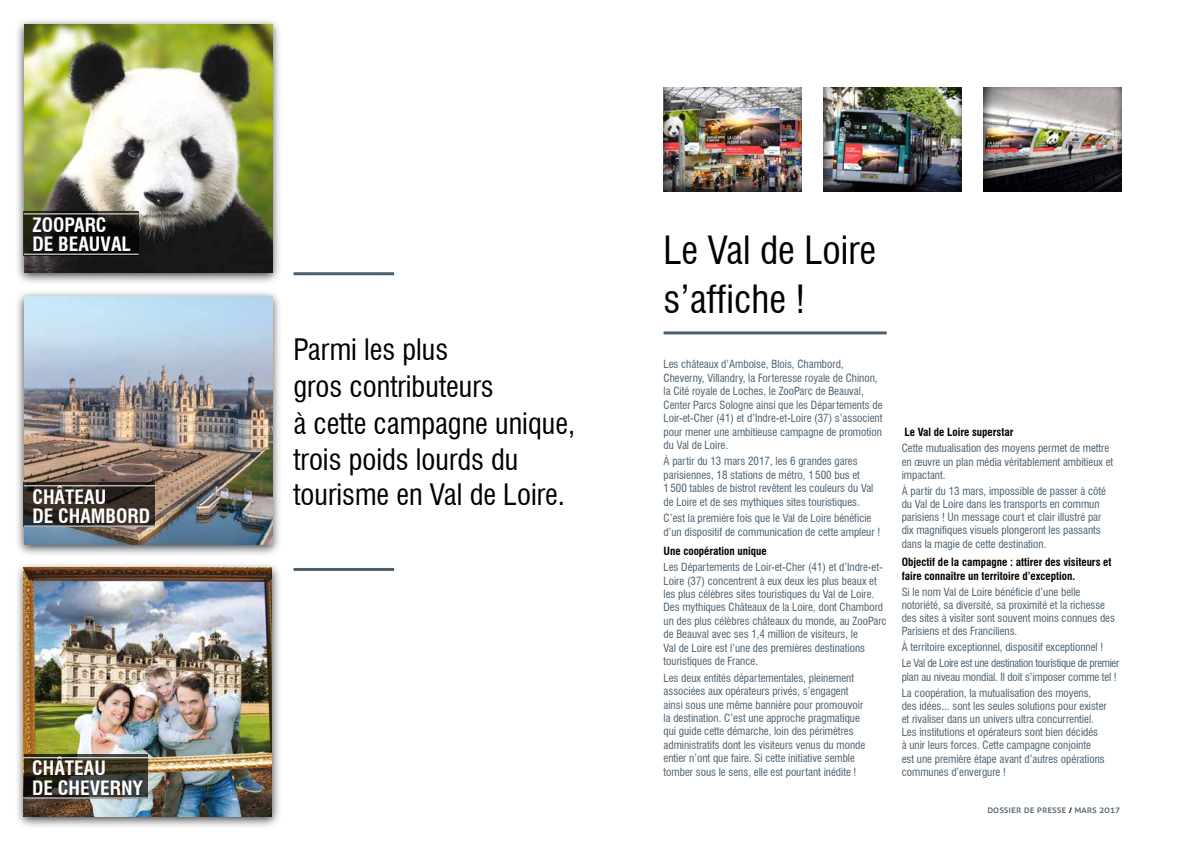
<style>
.page{position:relative;width:1191px;height:842px;background:#fff}
.page>*{position:absolute;margin:0;border:0;box-sizing:border-box;transform-origin:0 0}
.t1{font:condensed 38px/48.5px "Swiss 721 BT";color:#000}
.t2{font:condensed 28.9px/36.3px "Swiss 721 BT";color:#000}
.t3{font:700 condensed 19.3px/19.3px "Swiss 721 BT";color:#fff}
.t4{font:condensed 11px/13.5px "Swiss 721 BT";color:#4a5f70}
.t5{font:700 condensed 11px/13.2px "Swiss 721 BT";color:#000}
.t6{font:10px "Aller";color:#4a5f70}
.s1{color:#000}
</style>
<div class="page">
<div style="left:662px;top:85px;width:140px;height:107px;background:#000;opacity:.75"></div>
<div style="left:821px;top:86px;width:140px;height:106px;background:#000;opacity:.75"></div>
<div style="left:981px;top:86px;width:140px;height:106px;background:#000;opacity:.75"></div>
<hr style="left:663px;top:331px;width:223px;height:3px;background:#4a5f70">
<div style="left:14px;top:561px;width:267px;height:267px;background:#000;opacity:.75"></div>
<img style="left:24px;top:568px;width:248px;height:248px">
<svg style="left:24px;top:754px;width:123px;height:44px;background:#363329"></svg>
<hr style="left:23px;top:757px;width:125px;height:1px;background:#fff">
<hr style="left:23px;top:798px;width:125px;height:1px;background:#fff">
<div style="left:14px;top:289px;width:268px;height:267px;background:#000;opacity:.75"></div>
<img style="left:24px;top:296px;width:248px;height:248px">
<svg style="left:23px;top:482px;width:132px;height:45px;background:#322a24"></svg>
<hr style="left:24px;top:485px;width:131px;height:1px;background:#fff">
<hr style="left:24px;top:526px;width:131px;height:1px;background:#fff">
<div style="left:14px;top:17px;width:268px;height:267px;background:#000;opacity:.75"></div>
<img style="left:24px;top:24px;width:248px;height:248px">
<svg style="left:23px;top:211px;width:116px;height:44px;background:#131311"></svg>
<hr style="left:24px;top:213px;width:115px;height:1px;background:#fff">
<hr style="left:24px;top:254px;width:115px;height:1px;background:#fff">
<hr style="left:293px;top:272px;width:101px;height:3px;background:#4a5f70">
<hr style="left:293px;top:568px;width:101px;height:3px;background:#4a5f70">
<h3 class="t3" style="left:32px;top:215px;width:79px">ZOO PARC<br>DEBEAUVAL</h3>
<h1 class="t1" style="left:663px;top:226px;width:214px">Le Val de Loire s’affiche !</h1>
<h2 class="t2" style="left:293px;top:331px;width:283px">Parmi les plus<br>gros contributeurs<br>à cette campagne unique, trois poids lourds du tourisme en Val de Loire.</h2>
<p class="t4" style="left:663px;top:358px;width:220px">Les châteaux d’Amboise, Blois, Chambord, Cheverny, Villandry, la Forteresse royale de Chinon, la Cité royale de Loches, le ZooParc de Beauval, Center Parcs Sologne ainsi que les Départements de Loir-et-Cher (41) et d’Indre-et-Loire (37) s’associent pour mener une ambitieuse campagne de promotion du Val de Loire.</p>
<p class="t4" style="left:663px;top:455px;width:211px">À partir du 13 mars 2017, les 6 grandes gares parisiennes, 18 stations de métro, 1 500 bus et<br>1 500 tables de bistrot revêtent les couleurs du Val de Loire et de ses mythiques sites touristiques.</p>
<p class="t4" style="left:663px;top:511px;width:218px">C’est la première fois que le Val de Loire bénéficie d’un dispositif de communication de cette ampleur !</p>
<p class="t5" style="left:663px;top:544px;width:105px">Une coopération unique</p>
<p class="t4" style="left:663px;top:560px;width:225px">Les Départements de Loir-et-Cher (41) et d’Indre-et-Loire (37) concentrent à eux deux les plus beaux et les plus célèbres sites touristiques du Val de Loire.<br>Des mythiques Châteaux de la Loire, dont Chambord un des plus célèbres châteaux du monde, au ZooParc de Beauval avec ses 1,4 million de visiteurs, le<br>Val de Loire est l’une des premières destinations touristiques de France.</p>
<p class="t4" style="left:663px;top:671px;width:203px">Les deux entités départementales, pleinement associées aux opérateurs privés, s’engagent ainsi sous une même bannière pour promouvoir la destination. C’est une approche pragmatique qui guide cette démarche, loin des périmètres administratifs dont les visiteurs venus du monde entier n’ont que faire. Si cette initiative semble tomber sous le sens, elle est pourtant inédite !</p>
<p class="t5" style="left:904px;top:426px;width:110px">Le Val de Loire superstar</p>
<p class="t4" style="left:901px;top:442px;width:213px;line-height:13.2px">Cette mutualisation des moyens permet de mettre en œuvre un plan média véritablement ambitieux et impactant.</p>
<p class="t4" style="left:901px;top:484px;width:206px;line-height:13.2px">À partir du 13 mars, impossible de passer à côté du Val de Loire dans les transports en commun parisiens ! Un message court et clair illustré par dix magnifiques visuels plongeront les passants dans la magie de cette destination.</p>
<p class="t5" style="left:901px;top:556px;width:211px">Objectif de la campagne : attirer des visiteurs et faire connaître un territoire d’exception.</p>
<p class="t4" style="left:901px;top:585px;width:215px;line-height:13.2px">Si le nom Val de Loire bénéficie d’une belle notoriété, sa diversité, sa proximité et la richesse des sites à visiter sont souvent moins connues des Parisiens et des Franciliens.</p>
<p class="t4" style="left:901px;top:639px;width:219px;line-height:16px">À territoire exceptionnel, dispositif exceptionnel !<br>Le Val de Loire est une destination touristique de premier</p>
<p class="t4" style="left:901px;top:669px;width:217px;line-height:16px">plan au niveau mondial. Il doit s’imposer comme tel !<br>La coopération, la mutualisation des moyens,</p>
<p class="t4" style="left:901px;top:699px;width:206px;line-height:13.2px">des idées... sont les seules solutions pour exister et rivaliser dans un univers ultra concurrentiel.<br>Les institutions et opérateurs sont bien décidés<br>à unir leurs forces. Cette campagne conjointe<br>est une première étape avant d’autres opérations</p>
<h3 class="t3" style="left:32px;top:487px;width:119px">château<br>de chambord</h3>
<h3 class="t3" style="left:32px;top:759px;width:73px">château</h3>
<p class="t4" style="left:901px;top:765px;width:106px">communes d’envergure !</p>
<h3 class="t3" style="left:32px;top:778px;width:112px">de cheverny</h3>
<p class="t6" style="left:987px;top:804px;width:134px">dossier de presse <span class="s1">/</span> mars 2017</p>
</div>
